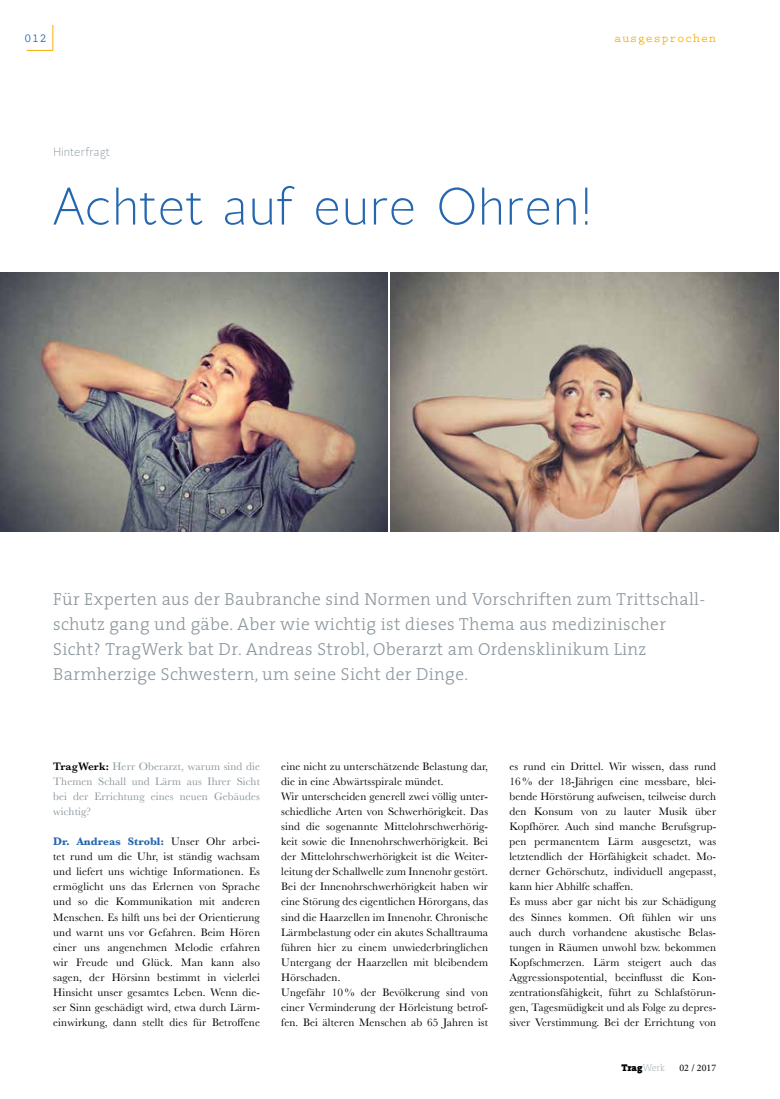
<style>
.page{position:relative;width:780px;height:1099px;background:#fff}
.page>*{position:absolute;margin:0;border:0;box-sizing:border-box;transform-origin:0 0}
.t1{font:300 65px "Andis";color:#2466af}
.t2{font:300 17.5px/25px "The Serif";letter-spacing:.02em;color:#8a959c}
.t3{font:300 15px "Andis";color:#8a959c}
.t4{font:700 12.5px "Prestige Elite Std";letter-spacing:.03em;color:#f9af0e}
.t5{font:700 12.5px "Prestige Elite Std";color:#2466af}
.t6{font:11.25px/15.1px "Baskerville";letter-spacing:.01em;color:#000}
.t7{font:11.25px/15.1px "Baskerville";letter-spacing:.01em;color:#8a959c;text-align:justify}
.t8{font:10px "Minion Pro";color:#000}
.s1{font-weight:600;color:#000}
.s2{font-weight:700;color:#2466af}
.s3{font-family:"The Serif";font-weight:900;font-size:9.75px}
.s4{font-family:"The Serif";font-weight:200;font-size:9.75px;color:#a7b1b6}
</style>
<div class="page">
<svg style="left:26px;top:25px;width:27px;height:26px"></svg>
<img style="left:391px;top:273px;width:387px;height:258px">
<img style="left:0;top:273px;width:387px;height:258px">
<p class="t5" style="left:24px;top:31px;width:24px">012</p>
<p class="t4" style="left:614px;top:31px;width:104px">ausgesprochen</p>
<h3 class="t3" style="left:53px;top:143px;width:58px">Hinterfragt</h3>
<h1 class="t1" style="left:53px;top:167px;width:540px">Achtet auf eure Ohren!</h1>
<p class="t2" style="left:53px;top:586px;width:653px">Für Experten aus der Baubranche sind Normen und Vorschriften zum Trittschall&shy;schutz gang und gäbe. Aber wie wichtig ist dieses Thema aus medizinischer Sicht? TragWerk bat Dr. Andreas Strobl, Oberarzt am Ordensklinikum Linz Barmherzige Schwestern, um seine Sicht der Dinge.</p>
<p class="t7" style="left:53px;top:758px;width:208px"><span class="s1">TragWerk:</span> Herr Oberarzt, warum sind die Themen Schall und Lärm aus Ihrer Sicht bei der Errichtung eines neuen Gebäudes wichtig?</p>
<p class="t6" style="left:53px;top:834px;width:208px;text-align:justify"><span class="s2">Dr. Andreas Strobl:</span> Unser Ohr arbei&shy;tet rund um die Uhr, ist ständig wachsam und liefert uns wichtige Informationen. Es ermöglicht uns das Erlernen von Sprache und so die Kommunikation mit anderen Menschen. Es hilft uns bei der Orientierung und warnt uns vor Gefahren. Beim Hören einer uns angenehmen Melodie erfahren wir Freude und Glück. Man kann also sagen, der Hörsinn bestimmt in vielerlei Hinsicht unser gesamtes Leben. Wenn die&shy;ser Sinn geschädigt wird, etwa durch Lärm&shy;einwirkung, dann stellt dies für Betroffene</p>
<p class="t6" style="left:281px;top:758px;width:208px">eine nicht zu unterschätzende Belastung dar, die in eine Abwärtsspirale mündet.<br>Wir unterscheiden generell zwei völlig unter&shy;schiedliche Arten von Schwerhörigkeit. Das sind die sogenannte Mittelohrschwerhörig&shy;keit sowie die Innenohrschwerhörigkeit. Bei der Mittelohrschwerhörigkeit ist die Weiter&shy;leitung der Schallwelle zum Innenohr gestört.<br>Bei der Innenohrschwerhörigkeit haben wir eine Störung des eigentlichen Hörorgans, das sind die Haarzellen im Innenohr. Chronische Lärmbelastung oder ein akutes Schalltrauma führen hier zu einem unwiederbringlichen Untergang der Haarzellen mit bleibendem Hörschaden.<br>Ungefähr 10% der Bevölkerung sind von einer Verminderung der Hörleistung betrof&shy;fen. Bei älteren Menschen ab 65 Jahren ist</p>
<p class="t6" style="left:509px;top:758px;width:208px">es rund ein Drittel. Wir wissen, dass rund 16% der 18-Jährigen eine messbare, blei&shy;bende Hörstörung aufweisen, teilweise durch den Konsum von zu lauter Musik über Kopfhörer. Auch sind manche Berufsgrup&shy;pen permanentem Lärm ausgesetzt, was letztendlich der Hörfähigkeit schadet. Mo&shy;derner Gehörschutz, individuell angepasst, kann hier Abhilfe schaffen.<br>Es muss aber gar nicht bis zur Schädigung des Sinnes kommen. Oft fühlen wir uns auch durch vorhandene akustische Belas&shy;tungen in Räumen unwohl bzw. bekommen Kopfschmerzen. Lärm steigert auch das Aggressionspotential, beeinflusst die Kon&shy;zentrationsfähigkeit, führt zu Schlafstörun&shy;gen, Tagesmüdigkeit und als Folge zu depres&shy;siver Verstimmung. Bei der Errichtung von</p>
<p class="t8" style="left:621px;top:1060px;width:96px"><span class="s3">Trag</span><span class="s4">Werk</span> 02 / 2017</p>
</div>
